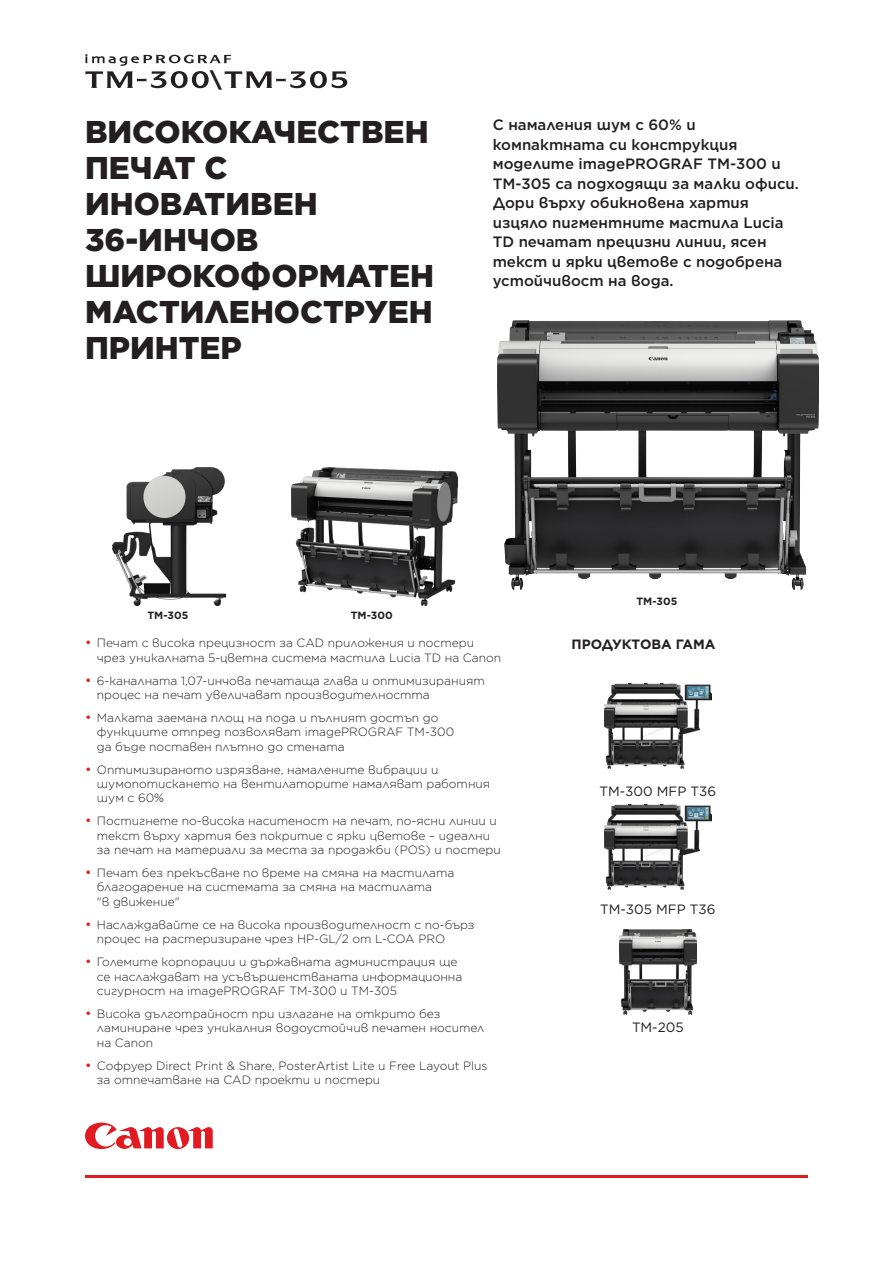
<style>
.page{position:relative;width:893px;height:1263px;background:#fff}
.page>*{position:absolute;margin:0;border:0;box-sizing:border-box;transform-origin:0 0}
.COVER_HEADER_LARGE{font:900 31.5px/36px "Gotham";color:#231f20}
.t1{font:900 21px "Gotham";color:#231f20}
.INTRO{font:500 15px/19.5px "Gotham";color:#231f20}
.BODY{font:13.5px "Gotham";color:#231f20}
.SUBHEAD{font:700 13.5px "Gotham";color:#231f20}
.t2{font:300 12px/14.4px "Gotham";color:#231f20}
.SUBHEAD-2{font:700 10.5px "Gotham";color:#231f20}
.s1{font-weight:400;font-size:13.5px;color:#e21a21}
</style>
<div class="page">
<svg style="left:85px;top:1122px;width:128px;height:28px"></svg>
<hr style="left:85px;top:1175px;width:723px;height:3px;background:#e21a21">
<img style="left:292px;top:467px;width:166px;height:138px">
<img style="left:112px;top:467px;width:113px;height:138px">
<img style="left:497px;top:320px;width:321px;height:269px">
<img style="left:604px;top:804px;width:107px;height:85px">
<img style="left:604px;top:684px;width:107px;height:85px">
<img style="left:619px;top:929px;width:77px;height:85px">
<svg style="left:85px;top:54px;width:262px;height:34px"></svg>
<p class="t1" style="left:210px;top:65px;width:13px">\</p>
<p class="COVER_HEADER_LARGE" style="left:85px;top:114px;width:351px">ВИСОКОКАЧЕСТВЕН<br>ПЕЧАТ С<br>ИНОВАТИВЕН<br>36-ИНЧОВ<br>ШИРОКОФОРМАТЕН<br>МАСТИЛЕНОСТРУЕН<br>ПРИНТЕР</p>
<p class="INTRO" style="left:493px;top:115px;width:308px">С намаления шум с 60% и компактната си конструкция моделите imagePROGRAF TM-300 и<br>TM-305 са подходящи за малки офиси.<br>Дори върху обикновена хартия изцяло пигментните мастила Lucia<br>TD печатат прецизни линии, ясен текст и ярки цветове с подобрена устойчивост на вода.</p>
<p class="SUBHEAD-2" style="left:147px;top:608px;width:42px">TM-305</p>
<p class="SUBHEAD-2" style="left:351px;top:608px;width:43px">TM-300</p>
<p class="t2" style="left:97px;top:635px;width:406px;text-indent:-12px"><span class="s1">•</span> Печат с висока прецизност за CAD приложения и постери чрез уникалната 5-цветна система мастила Lucia TD на Canon</p>
<p class="t2" style="left:97px;top:673px;width:389px;text-indent:-12px"><span class="s1">•</span> 6-каналната 1,07-инчова печатаща глава и оптимизираният процес на печат увеличават производителността</p>
<p class="t2" style="left:97px;top:710px;width:359px;text-indent:-12px"><span class="s1">•</span> Малката заемана площ на пода и пълният достъп до функциите отпред позволяват imagePROGRAF TM-300 да бъде поставен плътно до стената</p>
<p class="t2" style="left:97px;top:762px;width:395px;text-indent:-12px"><span class="s1">•</span> Оптимизираното изрязване, намалените вибрации и шумопотискането на вентилаторите намаляват работния шум с 60%</p>
<p class="t2" style="left:97px;top:813px;width:405px;text-indent:-12px"><span class="s1">•</span> Постигнете по-висока наситеност на печат, по-ясни линии и текст върху хартия без покритие с ярки цветове – идеални за печат на материали за места за продажби (POS) и постери</p>
<p class="t2" style="left:97px;top:865px;width:359px;text-indent:-12px"><span class="s1">•</span> Печат без прекъсване по време на смяна на мастилата благодарение на системата за смяна на мастилата<br>"в движение"</p>
<p class="t2" style="left:97px;top:917px;width:379px;text-indent:-12px"><span class="s1">•</span> Наслаждавайте се на висока производителност с по-бърз процес на растеризиране чрез HP-GL/2 от L-COA PRO</p>
<p class="t2" style="left:97px;top:954px;width:367px;text-indent:-12px"><span class="s1">•</span> Големите корпорации и държавната администрация ще се наслаждават на усъвършенстваната информационна сигурност на imagePROGRAF TM-300 и TM-305</p>
<p class="t2" style="left:97px;top:1006px;width:389px;text-indent:-12px"><span class="s1">•</span> Висока дълготрайност при излагане на открито без ламиниране чрез уникалния водоустойчив печатен носител на Canon</p>
<p class="t2" style="left:97px;top:1058px;width:392px;text-indent:-12px"><span class="s1">•</span> Софруер Direct Print &amp; Share, PosterArtist Lite и Free Layout Plus за отпечатване на CAD проекти и постери</p>
<p class="SUBHEAD-2" style="left:636px;top:594px;width:42px">TM-305</p>
<p class="SUBHEAD" style="left:571px;top:635px;width:146px">ПРОДУКТОВА ГАМА</p>
<p class="BODY" style="left:599px;top:782px;width:118px">TM-300 MFP T36</p>
<p class="BODY" style="left:600px;top:900px;width:117px">TM-305 MFP T36</p>
<p class="BODY" style="left:632px;top:1019px;width:53px">TM-205</p>
</div>
